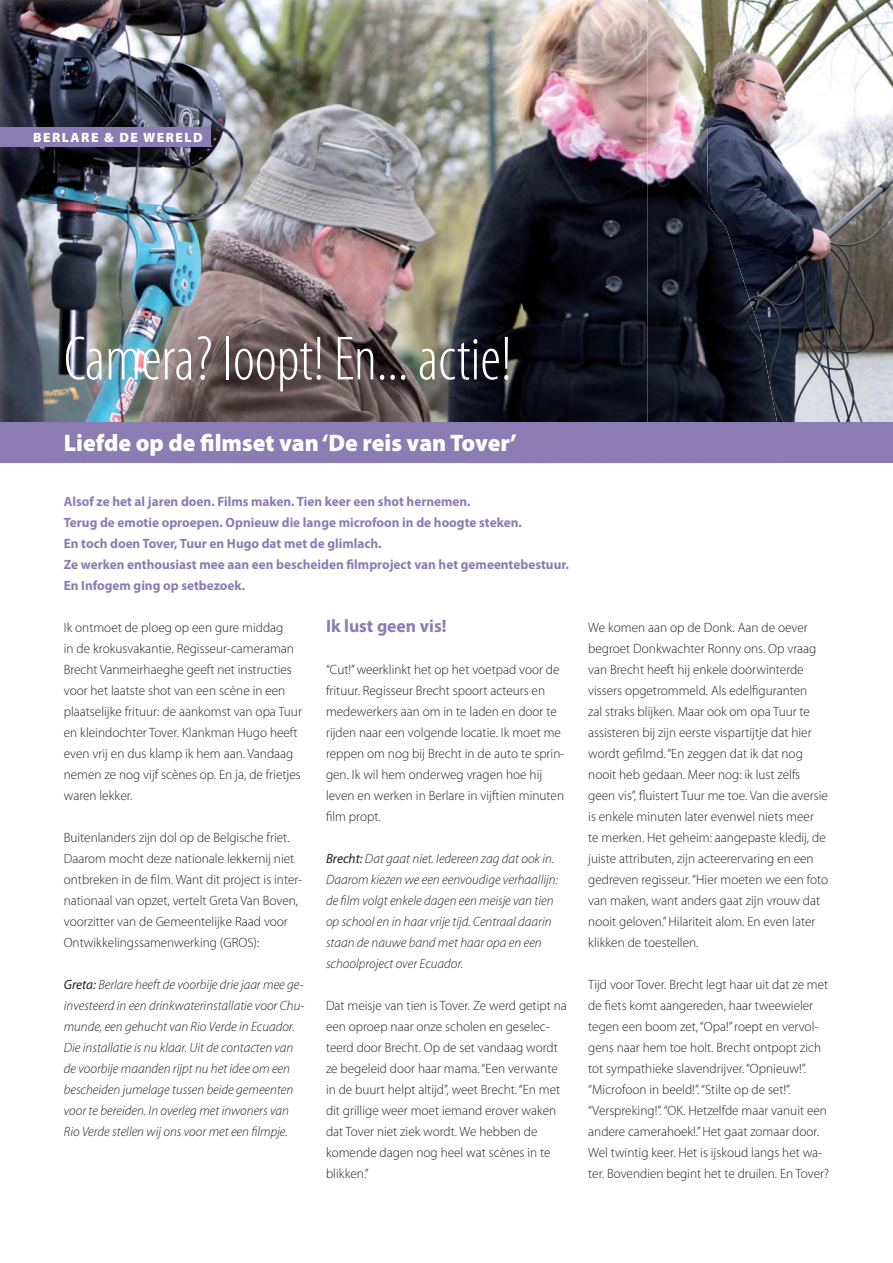
<style>
.page{position:relative;width:893px;height:1263px;background:#fff}
.page>*{position:absolute;margin:0;border:0;box-sizing:border-box;transform-origin:0 0}
.t1{font:300 condensed 63px "Myriad Pro";color:#fff}
.t2{font:900 24px "Myriad Pro";color:#fff}
.t3{font:700 18px "Myriad Pro";color:#8b7cb4}
.t4{font:300 13.5px/21px "Myriad Pro";color:#231f20}
.t5{font:italic 300 13.5px/21px "Myriad Pro";color:#231f20}
.t6{font:700 13.5px/21px "Myriad Pro";color:#8b7cb4}
.t7{font:900 13.5px "Myriad Pro";letter-spacing:.11em;color:#fff}
.s1{font-weight:400}
</style>
<div class="page">
<img style="left:736px;top:0;width:157px;height:422px">
<img style="left:0;top:0;width:522px;height:464px">
<img style="left:522px;top:0;width:125px;height:360px">
<img style="left:522px;top:360px;width:158px;height:104px">
<svg style="left:35px;top:57px;width:1px;height:27px"></svg>
<svg style="left:43px;top:65px;width:13px;height:10px"></svg>
<img style="left:62px;top:57px;width:2px;height:27px">
<img style="left:320px;top:416px;width:236px;height:48px">
<img style="left:66px;top:416px;width:254px;height:48px">
<img style="left:647px;top:0;width:89px;height:422px">
<img style="left:735px;top:240px;width:44px;height:182px">
<div style="left:0;top:422px;width:893px;height:41px;background:#8b7cb4"></div>
<div style="left:0;top:128px;width:211px;height:19px;background:#8b7cb4"></div>
<p class="t7" style="left:33px;top:133px;width:171px">BERLARE &amp; DE WERELD</p>
<h1 class="t1" style="left:64px;top:334px;width:450px">Camera? loopt! En... actie!</h1>
<h1 class="t1" style="left:64px;top:415px;width:497px">Camera? Loopt! En … actie!</h1>
<h2 class="t2" style="left:64px;top:434px;width:455px">Liefde op de filmset van ‘De reis van Tover’</h2>
<p class="t6" style="left:64px;top:492px;width:507px">Alsof ze het al jaren doen. Films maken. Tien keer een shot hernemen.<br>Terug de emotie oproepen. Opnieuw die lange microfoon in de hoogte steken.<br>En toch doen Tover, Tuur en Hugo dat met de glimlach.<br>Ze werken enthousiast mee aan een bescheiden filmproject van het gemeentebestuur.<br>En Infogem ging op setbezoek.</p>
<p class="t4" style="left:64px;top:618px;width:240px">Ik ontmoet de ploeg op een gure middag<br>in de krokusvakantie. Regisseur-cameraman Brecht Vanmeirhaeghe geeft net instructies voor het laatste shot van een scène in een plaatselijke frituur: de aankomst van opa Tuur en kleindochter Tover. Klankman Hugo heeft even vrij en dus klamp ik hem aan. Vandaag nemen ze nog vijf scènes op. En ja, de frietjes waren lekker.</p>
<p class="t4" style="left:64px;top:828px;width:240px">Buitenlanders zijn dol op de Belgische friet.<br>Daarom mocht deze nationale lekkernij niet ontbreken in de film. Want dit project is inter&shy;nationaal van opzet, vertelt Greta Van Boven, voorzitter van de Gemeentelijke Raad voor Ontwikkelingssamenwerking (GROS):</p>
<p class="t5" style="left:64px;top:975px;width:242px"><span class="s1">Greta:</span> Berlare heeft de voorbije drie jaar mee ge&shy;investeerd in een drinkwaterinstallatie voor Chu&shy;munde, een gehucht van Rio Verde in Ecuador.<br>Die installatie is nu klaar. Uit de contacten van de voorbije maanden rijpt nu het idee om een bescheiden jumelage tussen beide gemeenten voor te bereiden. In overleg met inwoners van Rio Verde stellen wij ons voor met een filmpje.</p>
<h3 class="t3" style="left:326px;top:619px;width:122px">Ik lust geen vis!</h3>
<p class="t4" style="left:326px;top:660px;width:240px">“Cut!” weerklinkt het op het voetpad voor de frituur. Regisseur Brecht spoort acteurs en medewerkers aan om in te laden en door te rijden naar een volgende locatie. Ik moet me reppen om nog bij Brecht in de auto te sprin&shy;gen. Ik wil hem onderweg vragen hoe hij leven en werken in Berlare in vijftien minuten film propt.</p>
<p class="t5" style="left:326px;top:849px;width:233px"><span class="s1">Brecht:</span> Dat gaat niet. Iedereen zag dat ook in.<br>Daarom kiezen we een eenvoudige verhaallijn: de film volgt enkele dagen een meisje van tien op school en in haar vrije tijd. Centraal daarin staan de nauwe band met haar opa en een schoolproject over Ecuador.</p>
<p class="t4" style="left:326px;top:996px;width:242px">Dat meisje van tien is Tover. Ze werd getipt na een oproep naar onze scholen en geselec&shy;teerd door Brecht. Op de set vandaag wordt ze begeleid door haar mama. “Een verwante in de buurt helpt altijd”, weet Brecht. “En met dit grillige weer moet iemand erover waken dat Tover niet ziek wordt. We hebben de komende dagen nog heel wat scènes in te blikken.”</p>
<p class="t4" style="left:588px;top:618px;width:242px">We komen aan op de Donk. Aan de oever begroet Donkwachter Ronny ons. Op vraag van Brecht heeft hij enkele doorwinterde vissers opgetrommeld. Als edelfiguranten<br>zal straks blijken. Maar ook om opa Tuur te assisteren bij zijn eerste vispartijtje dat hier wordt gefilmd. “En zeggen dat ik dat nog nooit heb gedaan. Meer nog: ik lust zelfs geen vis”, fluistert Tuur me toe. Van die aversie is enkele minuten later evenwel niets meer<br>te merken. Het geheim: aangepaste kledij, de juiste attributen, zijn acteerervaring en een gedreven regisseur. “Hier moeten we een foto van maken, want anders gaat zijn vrouw dat nooit geloven.” Hilariteit alom. En even later klikken de toestellen.</p>
<p class="t4" style="left:588px;top:975px;width:242px">Tijd voor Tover. Brecht legt haar uit dat ze met de fiets komt aangereden, haar tweewieler tegen een boom zet, “Opa!” roept en vervol&shy;gens naar hem toe holt. Brecht ontpopt zich tot sympathieke slavendrijver. “Opnieuw!”. “Microfoon in beeld!”. “Stilte op de set!”. “Verspreking!”. “OK. Hetzelfde maar vanuit een andere camerahoek!.” Het gaat zomaar door.<br>Wel twintig keer. Het is ijskoud langs het wa&shy;ter. Bovendien begint het te druilen. En Tover?</p>
</div>
